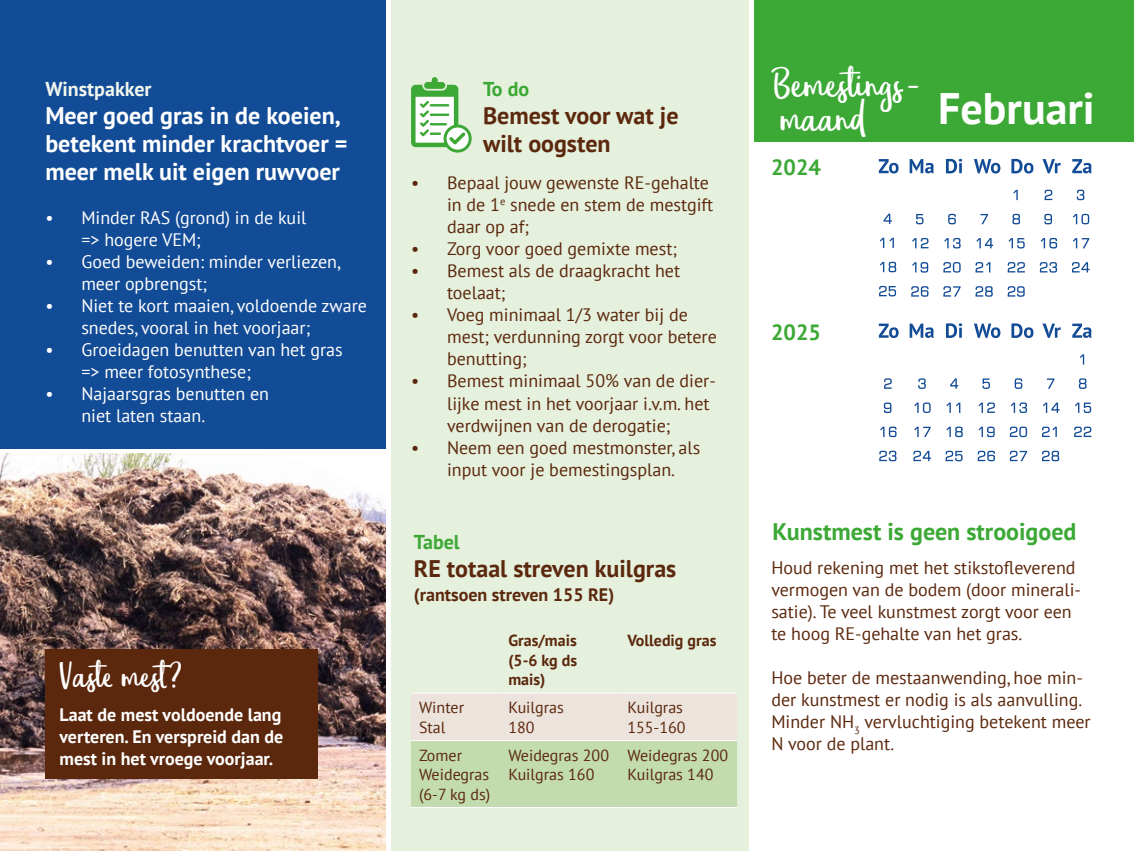
<style>
.page{position:relative;width:1134px;height:851px;background:#fff}
.page>*{position:absolute;margin:0;border:0;box-sizing:border-box;transform-origin:0 0}
.t1{font:46px/34px "Eufoniem One";color:#fff}
.t2{font:700 44px "PT Sans";color:#fff}
.t3{font:40px "Eufoniem One";color:#fff}
.t4{font:700 24px/28px "PT Sans";color:#fff}
.t5{font:700 24px/28px "PT Sans";color:#5c280d}
.t6{font:700 24px "PT Sans";color:#3ca835}
.t7{font:700 22px "PT Sans";color:#3ca835}
.t8{font:700 20px "PT Sans";color:#f1f7ed}
.t9{font:700 20px "PT Sans";color:#3ca835}
.t10{font:18px/22px "PT Sans";color:#5c280d}
.t11{font:18px/22px "PT Sans";color:#fff}
.t12{font:700 18px/22px "PT Sans";color:#fff;text-align:justify}
.t13{font:700 18px "PT Sans";color:#5c280d}
.t14{font:16px/19.6px "PT Sans";color:#5c280d}
.t15{font:700 16px/19.6px "PT Sans";color:#5c280d;text-align:justify}
</style>
<div class="page">
<svg style="left:1008px;top:286px;width:17px;height:11px"></svg>
<svg style="left:975px;top:286px;width:18px;height:11px"></svg>
<svg style="left:943px;top:286px;width:17px;height:10px"></svg>
<svg style="left:911px;top:286px;width:17px;height:11px"></svg>
<svg style="left:879px;top:286px;width:17px;height:10px"></svg>
<svg style="left:1072px;top:262px;width:17px;height:10px"></svg>
<svg style="left:1040px;top:262px;width:17px;height:10px"></svg>
<svg style="left:1008px;top:262px;width:17px;height:10px"></svg>
<svg style="left:975px;top:262px;width:15px;height:10px"></svg>
<svg style="left:943px;top:262px;width:18px;height:10px"></svg>
<svg style="left:912px;top:262px;width:16px;height:10px"></svg>
<svg style="left:880px;top:262px;width:16px;height:10px"></svg>
<svg style="left:1073px;top:238px;width:16px;height:10px"></svg>
<svg style="left:1041px;top:238px;width:16px;height:10px"></svg>
<svg style="left:1008px;top:238px;width:17px;height:10px"></svg>
<svg style="left:976px;top:238px;width:17px;height:10px"></svg>
<svg style="left:944px;top:238px;width:17px;height:10px"></svg>
<svg style="left:912px;top:238px;width:16px;height:10px"></svg>
<svg style="left:880px;top:238px;width:14px;height:10px"></svg>
<svg style="left:1073px;top:214px;width:16px;height:10px"></svg>
<svg style="left:1044px;top:214px;width:8px;height:10px"></svg>
<svg style="left:1012px;top:214px;width:8px;height:10px"></svg>
<svg style="left:980px;top:214px;width:8px;height:10px"></svg>
<svg style="left:948px;top:214px;width:8px;height:10px"></svg>
<svg style="left:916px;top:214px;width:7px;height:10px"></svg>
<svg style="left:883px;top:213px;width:9px;height:11px"></svg>
<svg style="left:1077px;top:190px;width:7px;height:10px"></svg>
<svg style="left:1045px;top:190px;width:7px;height:10px"></svg>
<svg style="left:1013px;top:190px;width:5px;height:10px"></svg>
<svg style="left:910px;top:159px;width:181px;height:14px"></svg>
<svg style="left:879px;top:159px;width:19px;height:14px"></svg>
<img style="left:0;top:454px;width:386px;height:396px">
<div style="left:0;top:0;width:386px;height:448px;background:#124b96"></div>
<div style="left:45px;top:649px;width:272px;height:130px;background:#5c280d"></div>
<div style="left:391px;top:0;width:357px;height:850px;background:#e5f0dd"></div>
<svg style="left:411px;top:693px;width:326px;height:114px"></svg>
<hr style="left:411px;top:807px;width:89px;height:1px;background:#fff">
<hr style="left:500px;top:807px;width:119px;height:1px;background:#fff">
<hr style="left:619px;top:807px;width:118px;height:1px;background:#fff">
<hr style="left:411px;top:740px;width:89px;height:1px;background:#fff">
<hr style="left:500px;top:740px;width:119px;height:1px;background:#fff">
<hr style="left:619px;top:740px;width:118px;height:1px;background:#fff">
<hr style="left:411px;top:692px;width:89px;height:1px;background:#fff">
<hr style="left:500px;top:692px;width:119px;height:1px;background:#fff">
<hr style="left:619px;top:692px;width:118px;height:1px;background:#fff">
<svg style="left:411px;top:77px;width:61px;height:75px"></svg>
<svg style="left:1042px;top:450px;width:17px;height:11px"></svg>
<svg style="left:1010px;top:450px;width:17px;height:11px"></svg>
<svg style="left:978px;top:450px;width:17px;height:11px"></svg>
<svg style="left:945px;top:450px;width:17px;height:11px"></svg>
<svg style="left:913px;top:450px;width:18px;height:11px"></svg>
<svg style="left:879px;top:450px;width:17px;height:11px"></svg>
<svg style="left:1074px;top:426px;width:17px;height:11px"></svg>
<svg style="left:1042px;top:426px;width:15px;height:11px"></svg>
<svg style="left:1010px;top:426px;width:17px;height:11px"></svg>
<svg style="left:978px;top:426px;width:17px;height:11px"></svg>
<svg style="left:946px;top:426px;width:17px;height:11px"></svg>
<svg style="left:914px;top:426px;width:17px;height:11px"></svg>
<svg style="left:880px;top:426px;width:16px;height:11px"></svg>
<svg style="left:1075px;top:402px;width:16px;height:11px"></svg>
<svg style="left:1043px;top:402px;width:16px;height:11px"></svg>
<svg style="left:1011px;top:402px;width:16px;height:11px"></svg>
<svg style="left:978px;top:402px;width:17px;height:11px"></svg>
<svg style="left:946px;top:402px;width:14px;height:11px"></svg>
<svg style="left:914px;top:402px;width:17px;height:11px"></svg>
<svg style="left:884px;top:402px;width:7px;height:11px"></svg>
<svg style="left:1079px;top:378px;width:7px;height:11px"></svg>
<svg style="left:1047px;top:378px;width:7px;height:11px"></svg>
<svg style="left:1015px;top:378px;width:7px;height:11px"></svg>
<svg style="left:982px;top:378px;width:8px;height:11px"></svg>
<svg style="left:950px;top:378px;width:8px;height:11px"></svg>
<svg style="left:918px;top:378px;width:8px;height:11px"></svg>
<svg style="left:884px;top:378px;width:8px;height:11px"></svg>
<svg style="left:1080px;top:354px;width:4px;height:10px"></svg>
<svg style="left:910px;top:323px;width:181px;height:15px"></svg>
<svg style="left:879px;top:323px;width:19px;height:15px"></svg>
<div style="left:754px;top:0;width:380px;height:142px;background:#3ca835"></div>
<p class="t8" style="left:45px;top:76px;width:108px">Winstpakker</p>
<h3 class="t4" style="left:45px;top:101px;width:304px">Meer goed gras in de koeien, betekent minder krachtvoer = meer melk uit eigen ruwvoer</h3>
<p class="t11" style="left:81px;top:206px;width:227px;text-indent:-36px">• Minder RAS (grond) in de kuil =&gt; hogere VEM;</p>
<p class="t11" style="left:81px;top:250px;width:261px;text-indent:-36px">• Goed beweiden: minder verliezen, meer opbrengst;</p>
<p class="t11" style="left:81px;top:294px;width:287px;text-indent:-36px">• Niet te kort maaien, voldoende zware snedes, vooral in het voorjaar;</p>
<p class="t11" style="left:81px;top:338px;width:263px;text-indent:-36px">• Groeidagen benutten van het gras =&gt; meer fotosynthese;</p>
<p class="t11" style="left:81px;top:382px;width:189px;text-indent:-36px">• Najaarsgras benutten en niet laten staan.</p>
<h3 class="t3" style="left:60px;top:654px;width:124px">Vaste mest?</h3>
<p class="t12" style="left:60px;top:703px;width:225px">Laat de mest voldoende lang verteren. En verspreid dan de mest in het vroege voorjaar.</p>
<p class="t9" style="left:483px;top:76px;width:48px">To do</p>
<h3 class="t5" style="left:483px;top:101px;width:197px">Bemest voor wat je wilt oogsten</h3>
<p class="t10" style="left:447px;top:172px;width:268px;text-indent:-36px">• Bepaal jouw gewenste RE-gehalte in de 1<sup>e</sup> snede en stem de mestgift daar op af;</p>
<p class="t10" style="left:411px;top:237px;width:267px">• Zorg voor goed gemixte mest;</p>
<p class="t10" style="left:447px;top:259px;width:235px;text-indent:-36px">• Bemest als de draagkracht het toelaat;</p>
<p class="t10" style="left:447px;top:303px;width:271px;text-indent:-36px">• Voeg minimaal 1/3 water bij de mest; verdunning zorgt voor betere benutting;</p>
<p class="t10" style="left:447px;top:369px;width:270px;text-indent:-36px">• Bemest minimaal 50% van de dier&shy;lijke mest in het voorjaar i.v.m. het verdwijnen van de derogatie;</p>
<p class="t10" style="left:447px;top:435px;width:255px;text-indent:-36px">• Neem een goed mestmonster, als input voor je bemestingsplan.</p>
<p class="t9" style="left:414px;top:528px;width:47px">Tabel</p>
<h3 class="t5" style="left:414px;top:553px;width:264px">RE totaal streven kuilgras</h3>
<p class="t13" style="left:414px;top:582px;width:202px">(rantsoen streven 155 RE)</p>
<p class="t15" style="left:508px;top:630px;width:70px">Gras/mais (5-6 kg ds mais)</p>
<p class="t15" style="left:627px;top:630px;width:91px">Volledig gras</p>
<p class="t14" style="left:419px;top:697px;width:47px">Winter<br>Stal</p>
<p class="t14" style="left:508px;top:697px;width:57px">Kuilgras<br>180</p>
<p class="t14" style="left:627px;top:697px;width:60px">Kuilgras<br>155-160</p>
<p class="t14" style="left:419px;top:744px;width:73px">Zomer<br>Weidegras (6-7 kg ds)</p>
<p class="t14" style="left:508px;top:744px;width:102px">Weidegras 200<br>Kuilgras 160</p>
<p class="t14" style="left:627px;top:744px;width:102px">Weidegras 200<br>Kuilgras 140</p>
<h1 class="t1" style="left:771px;top:69px;width:152px">Bemestings&shy;maand</h1>
<p class="t7" style="left:771px;top:153px;width:51px">2024</p>
<h2 class="t2" style="left:938px;top:79px;width:158px">Februari</h2>
<p class="t7" style="left:771px;top:317px;width:51px">2025</p>
<h3 class="t6" style="left:772px;top:515px;width:305px">Kunstmest is geen strooigoed</h3>
<p class="t10" style="left:771px;top:556px;width:311px">Houd rekening met het stikstofleverend vermogen van de bodem (door minerali&shy;satie). Te veel kunstmest zorgt voor een te hoog RE-gehalte van het gras.</p>
<p class="t10" style="left:771px;top:666px;width:321px">Hoe beter de mestaanwending, hoe min&shy;der kunstmest er nodig is als aanvulling.<br>Minder NH<sub>3</sub> vervluchtiging betekent meer N voor de plant.</p>
</div>
